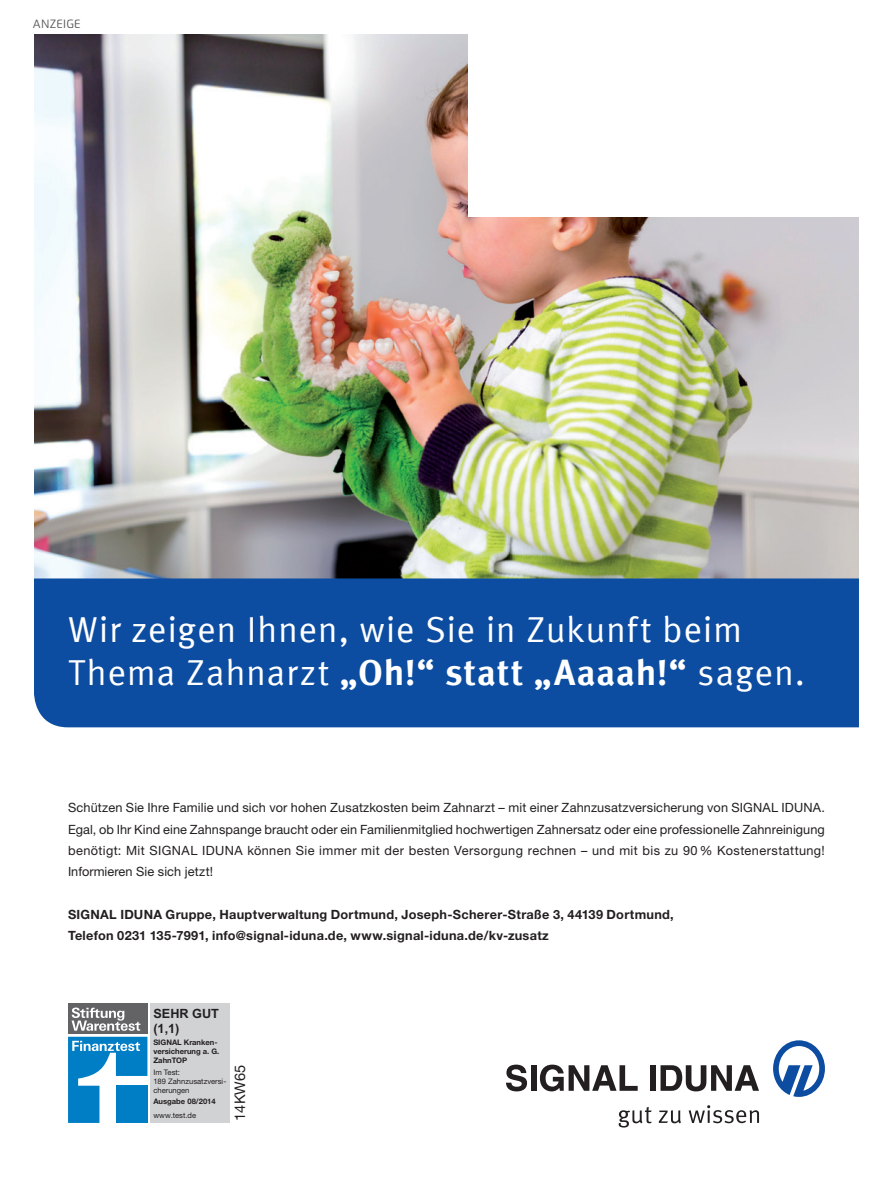
<style>
.page{position:relative;width:893px;height:1191px;background:#fff}
.page>*{position:absolute;margin:0;border:0;box-sizing:border-box;transform-origin:0 0}
.t1{font:36px/42.5px "Meta Offc Pro Norm";letter-spacing:.02em;color:#fff}
.t2{font:14.7px "Helvetica Neue LTW1 G";color:#231f20}
.t3{font:12.75px/21.3px "Helvetica Neue LTW1 G";letter-spacing:.025em;color:#231f20;text-align:justify}
.t4{font:700 12.75px/21.3px "Helvetica Neue LTW1 G";letter-spacing:.02em;color:#231f20}
.t5{font:700 12.75px/15.3px "Arial";color:#231f20}
.t6{font:12px "Flexo";letter-spacing:.02em;color:#57585a}
.t7{font:700 7.65px/9.1px "Helvetica Neue LTW1 G";color:#231f20}
.t8{font:7.65px/9.1px "Helvetica Neue LTW1 G";color:#231f20}
.s1{font-family:"Meta Offc Pro";font-weight:700}
</style>
<div class="page">
<img style="left:34px;top:34px;width:825px;height:544px">
<div style="left:34px;top:578px;width:825px;height:149px;background:#0d4da1"></div>
<svg style="left:506px;top:1064px;width:21px;height:27px"></svg>
<div style="left:531px;top:1065px;width:5px;height:25px;background:#231f20"></div>
<svg style="left:540px;top:1064px;width:98px;height:27px"></svg>
<div style="left:650px;top:1065px;width:5px;height:25px;background:#231f20"></div>
<svg style="left:660px;top:1065px;width:99px;height:26px"></svg>
<svg style="left:619px;top:1107px;width:33px;height:20px"></svg>
<svg style="left:659px;top:1110px;width:22px;height:13px"></svg>
<svg style="left:689px;top:1105px;width:70px;height:18px"></svg>
<svg style="left:773px;top:1040px;width:52px;height:56px"></svg>
<div style="left:150px;top:1003px;width:79px;height:120px;background:#d1d2d4"></div>
<div style="left:68px;top:1003px;width:79px;height:31px;background:#636366"></div>
<svg style="left:72px;top:1007px;width:68px;height:23px"></svg>
<svg style="left:68px;top:1036px;width:79px;height:87px"></svg>
<div style="left:469px;top:0;width:424px;height:217px;background:#fff"></div>
<p class="t6" style="left:33px;top:16px;width:49px">ANZEIGE</p>
<h1 class="t1" style="left:68px;top:606px;width:738px">Wir zeigen Ihnen, wie Sie in Zukunft beim<br>Thema Zahnarzt <span class="s1">„Oh!“ statt „Aaaah!“</span> sagen.</h1>
<p class="t3" style="left:68px;top:797px;width:758px">Schützen Sie Ihre Familie und sich vor hohen Zusatzkosten beim Zahnarzt – mit einer Zahnzusatzversicherung von SIGNAL IDUNA.<br>Egal, ob Ihr Kind eine Zahnspange braucht oder ein Familienmitglied hochwertigen Zahnersatz oder eine professionelle Zahnreinigung benötigt: Mit SIGNAL IDUNA können Sie immer mit der besten Versorgung rechnen – und mit bis zu 90 % Kostenerstattung!<br>Informieren Sie sich jetzt!</p>
<p class="t4" style="left:68px;top:903px;width:607px">SIGNAL IDUNA Gruppe, Hauptverwaltung Dortmund, Joseph-Scherer-Straße 3, 44139 Dortmund,<br>Telefon 0231 135-7991, info@signal-iduna.de, www.signal-iduna.de/kv-zusatz</p>
<p class="t5" style="left:153px;top:1006px;width:67px">SEHR GUT (1,1)</p>
<p class="t7" style="left:153px;top:1037px;width:68px">SIGNAL Kranken&shy;versicherung a. G.<br>ZahnTOP</p>
<p class="t8" style="left:153px;top:1067px;width:74px">Im Test:<br>189 Zahnzusatzversi&shy;cherungen</p>
<p class="t7" style="left:153px;top:1097px;width:64px">Ausgabe 08/2014</p>
<p class="t8" style="left:153px;top:1111px;width:44px">www.test.de</p>
<p class="t2" style="left:231px;top:1120px;width:57px;rotate:-90deg">14KW65</p>
</div>
